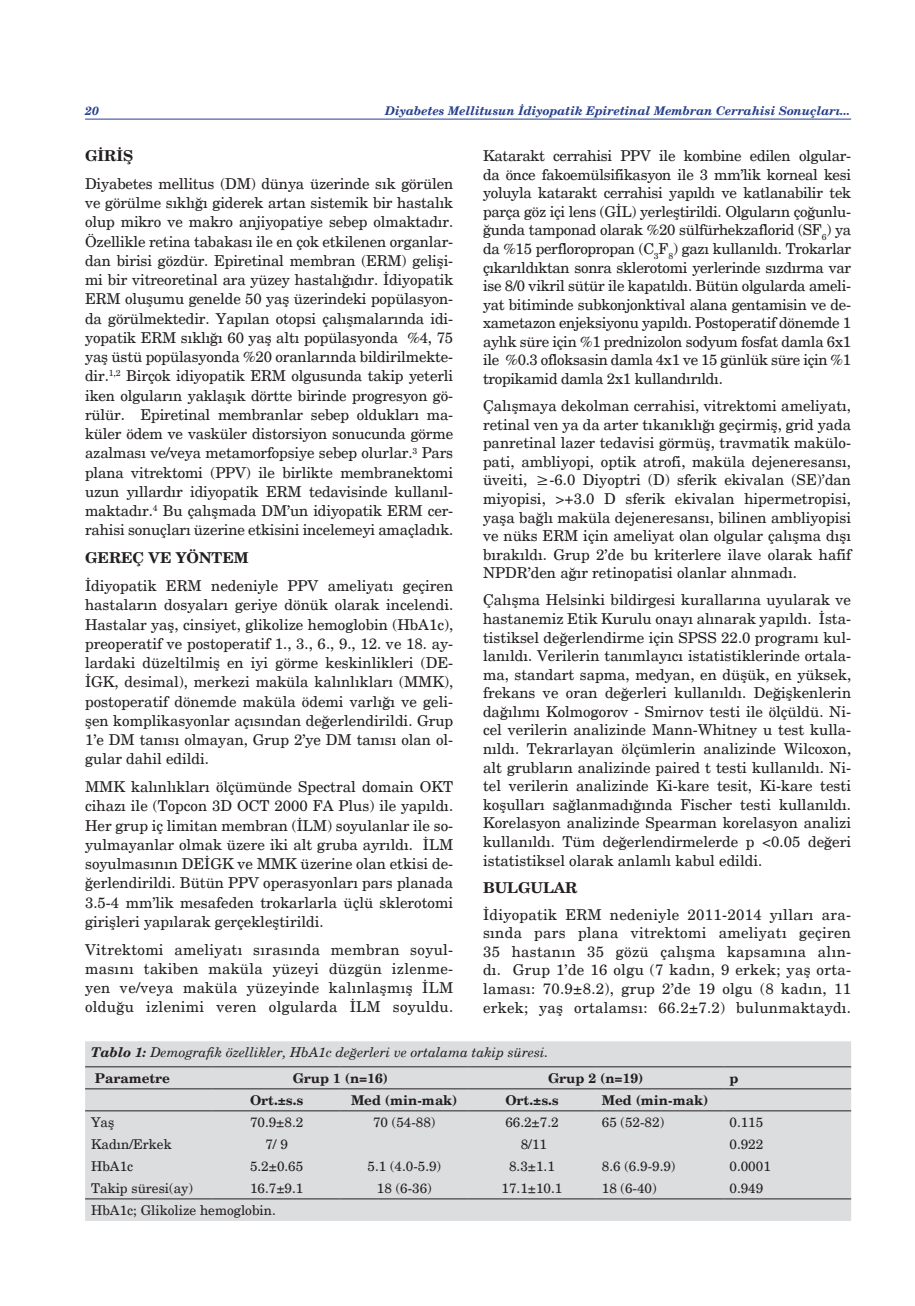
<style>
.page{position:relative;width:915px;height:1306px;background:#fff}
.page>*{position:absolute;margin:0;border:0;box-sizing:border-box;transform-origin:0 0}
.t1{font:15px/18.6px "New Century Schlbk";color:#231f20;text-align:justify}
.t2{font:700 15px "New Century Schlbk";color:#231f20}
.t3{font:13.5px "New Century Schlbk";color:#231f20}
.t4{font:italic 13.5px/25.5px "New Century Schlbk";color:#231f20}
.t5{font:700 13.5px "New Century Schlbk";color:#231f20}
.t6{font:italic 700 12px "New Century Schlbk";color:#253f8e}
.s1{font-weight:700}
.s2{font-weight:700;font-style:normal}
</style>
<div class="page">
<hr style="left:85px;top:119px;width:765px;height:1px;background:#253f8e">
<div style="left:85px;top:1041px;width:765px;height:179px;background:#dcdddf"></div>
<hr style="left:85px;top:1066px;width:128px;height:1px;background:#231f20">
<hr style="left:213px;top:1066px;width:127px;height:1px;background:#231f20">
<hr style="left:340px;top:1066px;width:128px;height:1px;background:#231f20">
<hr style="left:468px;top:1066px;width:127px;height:1px;background:#231f20">
<hr style="left:595px;top:1066px;width:128px;height:1px;background:#231f20">
<hr style="left:723px;top:1066px;width:127px;height:1px;background:#231f20">
<hr style="left:85px;top:1088px;width:128px;height:1px;background:#231f20">
<hr style="left:213px;top:1088px;width:127px;height:1px;background:#231f20">
<hr style="left:340px;top:1088px;width:128px;height:1px;background:#231f20">
<hr style="left:468px;top:1088px;width:127px;height:1px;background:#231f20">
<hr style="left:595px;top:1088px;width:128px;height:1px;background:#231f20">
<hr style="left:723px;top:1088px;width:127px;height:1px;background:#231f20">
<hr style="left:85px;top:1110px;width:128px;height:1px;background:#231f20">
<hr style="left:213px;top:1110px;width:127px;height:1px;background:#231f20">
<hr style="left:340px;top:1110px;width:128px;height:1px;background:#231f20">
<hr style="left:468px;top:1110px;width:127px;height:1px;background:#231f20">
<hr style="left:595px;top:1110px;width:128px;height:1px;background:#231f20">
<hr style="left:723px;top:1110px;width:127px;height:1px;background:#231f20">
<hr style="left:85px;top:1198px;width:128px;height:1px;background:#231f20">
<hr style="left:213px;top:1198px;width:127px;height:1px;background:#231f20">
<hr style="left:340px;top:1198px;width:128px;height:1px;background:#231f20">
<hr style="left:468px;top:1198px;width:127px;height:1px;background:#231f20">
<hr style="left:595px;top:1198px;width:128px;height:1px;background:#231f20">
<hr style="left:723px;top:1198px;width:127px;height:1px;background:#231f20">
<p class="t6" style="left:85px;top:103px;width:15px">20</p>
<p class="t6" style="left:385px;top:103px;width:467px">Diyabetes Mellitusun İdiyopatik Epiretinal Membran Cerrahisi Sonuçları...</p>
<p class="t2" style="left:85px;top:146px;width:50px">GİRİŞ</p>
<p class="t1" style="left:85px;top:174px;width:369px;line-height:19.2px">Diyabetes mellitus (DM) dünya üzerinde sık görülen ve görülme sıklığı giderek artan sistemik bir hastalık olup mikro ve makro anjiyopatiye sebep olmaktadır.<br>Özellikle retina tabakası ile en çok etkilenen organlar&shy;dan birisi gözdür. Epiretinal membran (ERM) gelişi&shy;mi bir vitreoretinal ara yüzey hastalığıdır. İdiyopatik ERM oluşumu genelde 50 yaş üzerindeki popülasyon&shy;da görülmektedir. Yapılan otopsi çalışmalarında idi&shy;yopatik ERM sıklığı 60 yaş altı popülasyonda %4, 75 yaş üstü popülasyonda %20 oranlarında bildirilmekte&shy;dir.<sup>1,2</sup> Birçok idiyopatik ERM olgusunda takip yeterli iken olguların yaklaşık dörtte birinde progresyon gö&shy;rülür. Epiretinal membranlar sebep oldukları ma&shy;küler ödem ve vasküler distorsiyon sonucunda görme azalması ve/veya metamorfopsiye sebep olurlar.<sup>3</sup> Pars plana vitrektomi (PPV) ile birlikte membranektomi uzun yıllardır idiyopatik ERM tedavisinde kullanıl&shy;maktadır.<sup>4</sup> Bu çalışmada DM’un idiyopatik ERM cer&shy;rahisi sonuçları üzerine etkisini incelemeyi amaçladık.</p>
<p class="t2" style="left:85px;top:548px;width:165px">GEREÇ VE YÖNTEM</p>
<p class="t1" style="left:85px;top:576px;width:369px;line-height:19.2px">İdiyopatik ERM nedeniyle PPV ameliyatı geçiren hastaların dosyaları geriye dönük olarak incelendi.<br>Hastalar yaş, cinsiyet, glikolize hemoglobin (HbA1c), preoperatif ve postoperatif 1., 3., 6., 9., 12. ve 18. ay&shy;lardaki düzeltilmiş en iyi görme keskinlikleri (DE-İGK, desimal), merkezi maküla kalınlıkları (MMK), postoperatif dönemde maküla ödemi varlığı ve geli&shy;şen komplikasyonlar açısından değerlendirildi. Grup 1’e DM tanısı olmayan, Grup 2’ye DM tanısı olan ol&shy;gular dahil edildi.</p>
<p class="t1" style="left:85px;top:777px;width:369px;line-height:19.2px">MMK kalınlıkları ölçümünde Spectral domain OKT cihazı ile (Topcon 3D OCT 2000 FA Plus) ile yapıldı.<br>Her grup iç limitan membran (İLM) soyulanlar ile so&shy;yulmayanlar olmak üzere iki alt gruba ayrıldı. İLM soyulmasının DEİGK ve MMK üzerine olan etkisi de&shy;ğerlendirildi. Bütün PPV operasyonları pars planada 3.5-4 mm’lik mesafeden trokarlarla üçlü sklerotomi girişleri yapılarak gerçekleştirildi.</p>
<p class="t1" style="left:85px;top:939px;width:369px;line-height:19.2px">Vitrektomi ameliyatı sırasında membran soyul&shy;masını takiben maküla yüzeyi düzgün izlenme&shy;yen ve/veya maküla yüzeyinde kalınlaşmış İLM olduğu izlenimi veren olgularda İLM soyuldu.</p>
<p class="t1" style="left:483px;top:146px;width:369px">Katarakt cerrahisi PPV ile kombine edilen olgular&shy;da önce fakoemülsifikasyon ile 3 mm’lik korneal kesi yoluyla katarakt cerrahisi yapıldı ve katlanabilir tek parça göz içi lens (GİL) yerleştirildi. Olguların çoğunlu&shy;ğunda tamponad olarak %20 sülfürhekzaflorid (SF<sub>6</sub>) ya da %15 perfloropropan (C<sub>3</sub>F<sub>8</sub>) gazı kullanıldı. Trokarlar çıkarıldıktan sonra sklerotomi yerlerinde sızdırma var ise 8/0 vikril sütür ile kapatıldı. Bütün olgularda ameli&shy;yat bitiminde subkonjonktival alana gentamisin ve de&shy;xametazon enjeksiyonu yapıldı. Postoperatif dönemde 1 aylık süre için %1 prednizolon sodyum fosfat damla 6x1 ile %0.3 ofloksasin damla 4x1 ve 15 günlük süre için %1 tropikamid damla 2x1 kullandırıldı.</p>
<p class="t1" style="left:483px;top:396px;width:369px">Çalışmaya dekolman cerrahisi, vitrektomi ameliyatı, retinal ven ya da arter tıkanıklığı geçirmiş, grid yada panretinal lazer tedavisi görmüş, travmatik makülo&shy;pati, ambliyopi, optik atrofi, maküla dejeneresansı, üveiti, ≥-6.0 Diyoptri (D) sferik ekivalan (SE)’dan miyopisi, &gt;+3.0 D sferik ekivalan hipermetropisi, yaşa bağlı maküla dejeneresansı, bilinen ambliyopisi ve nüks ERM için ameliyat olan olgular çalışma dışı bırakıldı. Grup 2’de bu kriterlere ilave olarak hafif NPDR’den ağır retinopatisi olanlar alınmadı.</p>
<p class="t1" style="left:483px;top:591px;width:369px">Çalışma Helsinki bildirgesi kurallarına uyularak ve hastanemiz Etik Kurulu onayı alınarak yapıldı. İsta&shy;tistiksel değerlendirme için SPSS 22.0 programı kul&shy;lanıldı. Verilerin tanımlayıcı istatistiklerinde ortala&shy;ma, standart sapma, medyan, en düşük, en yüksek, frekans ve oran değerleri kullanıldı. Değişkenlerin dağılımı Kolmogorov - Smirnov testi ile ölçüldü. Ni&shy;cel verilerin analizinde Mann-Whitney u test kulla&shy;nıldı. Tekrarlayan ölçümlerin analizinde Wilcoxon, alt grubların analizinde paired t testi kullanıldı. Ni&shy;tel verilerin analizinde Ki-kare tesit, Ki-kare testi koşulları sağlanmadığında Fischer testi kullanıldı.<br>Korelasyon analizinde Spearman korelasyon analizi kullanıldı. Tüm değerlendirmelerde p &lt;0.05 değeri istatistiksel olarak anlamlı kabul edildi.</p>
<p class="t2" style="left:483px;top:877px;width:96px">BULGULAR</p>
<p class="t1" style="left:483px;top:905px;width:369px">İdiyopatik ERM nedeniyle 2011-2014 yılları ara&shy;sında pars plana vitrektomi ameliyatı geçiren 35 hastanın 35 gözü çalışma kapsamına alın&shy;dı. Grup 1’de 16 olgu (7 kadın, 9 erkek; yaş orta&shy;laması: 70.9±8.2), grup 2’de 19 olgu (8 kadın, 11 erkek; yaş ortalamsı: 66.2±7.2) bulunmaktaydı.</p>
<p class="t4" style="left:91px;top:1039px;width:458px"><span class="s1">Tablo 1:</span> Demografik özellikler, HbA1c değerleri ve ortalama takip süresi.<br><span class="s2">Parametre</span></p>
<p class="t5" style="left:292px;top:1069px;width:97px">Grup 1 (n=16)</p>
<p class="t5" style="left:548px;top:1069px;width:97px">Grup 2 (n=19)</p>
<p class="t5" style="left:729px;top:1069px;width:11px">p</p>
<p class="t5" style="left:250px;top:1091px;width:55px">Ort.±s.s</p>
<p class="t5" style="left:351px;top:1091px;width:108px">Med (min-mak)</p>
<p class="t5" style="left:505px;top:1091px;width:55px">Ort.±s.s</p>
<p class="t5" style="left:601px;top:1091px;width:108px">Med (min-mak)</p>
<p class="t3" style="left:91px;top:1113px;width:25px">Yaş</p>
<p class="t3" style="left:250px;top:1113px;width:55px">70.9±8.2</p>
<p class="t3" style="left:373px;top:1113px;width:64px">70 (54-88)</p>
<p class="t3" style="left:505px;top:1113px;width:55px">66.2±7.2</p>
<p class="t3" style="left:601px;top:1113px;width:64px">65 (52-82)</p>
<p class="t3" style="left:729px;top:1113px;width:35px">0.115</p>
<p class="t3" style="left:91px;top:1135px;width:82px">Kadın/Erkek</p>
<p class="t3" style="left:265px;top:1135px;width:24px">7/ 9</p>
<p class="t3" style="left:520px;top:1135px;width:28px">8/11</p>
<p class="t3" style="left:729px;top:1135px;width:35px">0.922</p>
<p class="t3" style="left:91px;top:1157px;width:43px">HbA1c</p>
<p class="t3" style="left:250px;top:1157px;width:55px">5.2±0.65</p>
<p class="t3" style="left:367px;top:1157px;width:75px">5.1 (4.0-5.9)</p>
<p class="t3" style="left:509px;top:1157px;width:47px">8.3±1.1</p>
<p class="t3" style="left:601px;top:1157px;width:75px">8.6 (6.9-9.9)</p>
<p class="t3" style="left:729px;top:1157px;width:43px">0.0001</p>
<p class="t3" style="left:91px;top:1179px;width:103px">Takip süresi(ay)</p>
<p class="t3" style="left:250px;top:1179px;width:55px">16.7±9.1</p>
<p class="t3" style="left:377px;top:1179px;width:56px">18 (6-36)</p>
<p class="t3" style="left:501px;top:1179px;width:62px">17.1±10.1</p>
<p class="t3" style="left:601px;top:1179px;width:56px">18 (6-40)</p>
<p class="t3" style="left:729px;top:1179px;width:35px">0.949</p>
<p class="t3" style="left:91px;top:1201px;width:186px">HbA1c; Glikolize hemoglobin.</p>
</div>
